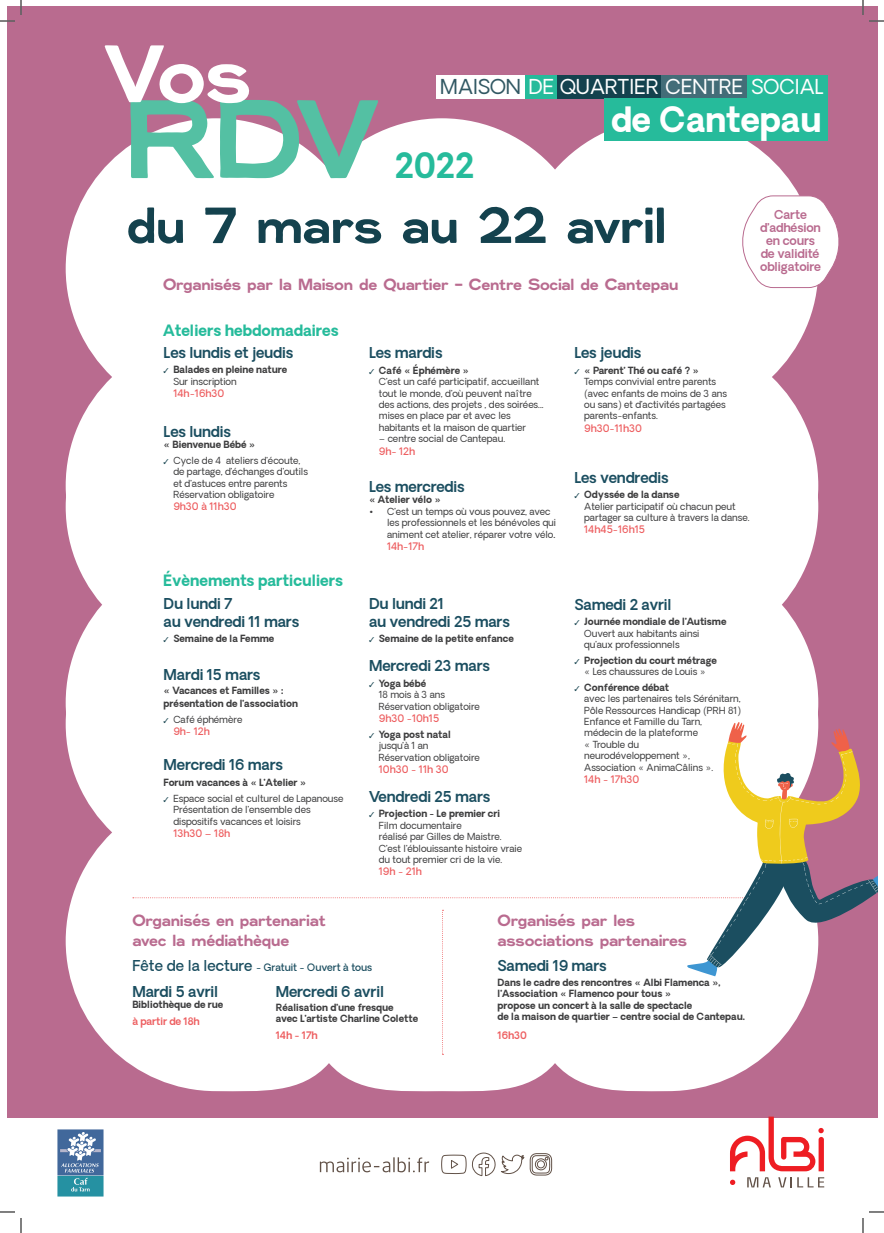
<style>
.page{position:relative;width:884px;height:1233px;background:#fff}
.page>*{position:absolute;margin:0;border:0;box-sizing:border-box;transform-origin:0 0}
.t1{font:700 111.5px "Hamburg Hand";color:#54c0a3}
.t2{font:700 81.3px "Hamburg Hand";color:#fff}
.t3{font:700 50.9px "Hamburg Hand";letter-spacing:-.015em;color:#14424e}
.t4{font:700 33.5px "Oakes Grotesk";color:#fff}
.t5{font:700 33.5px "Oakes Grotesk";color:#26bb9b}
.t6{font:20.1px "Oakes Grotesk";color:#fff}
.t7{font:700 16.2px/20.1px "Hamburg Hand";letter-spacing:-.015em;color:#b96b8f}
.t8{font:700 15px "Oakes Grotesk";color:#26bb9b}
.t9{font:600 14.7px/17.6px "Oakes Grotesk";letter-spacing:-.01em;color:#1b4e60}
.t10{font:600 12px/13.2px "Oakes Grotesk";letter-spacing:-.01em;color:#b96b8f;text-align:center}
.t11{font:500 10.1px "Oakes Grotesk";color:#ed5e60}
.t12{font:600 10.1px "Oakes Grotesk";letter-spacing:-.01em;color:#ed5e60}
.t13{font:500 10px "Oakes Grotesk";color:#1b4e60}
.t14{font:9.5px/11.4px "Oakes Grotesk";color:#3e3e3f}
.t15{font:700 9.5px/11.4px "Oakes Grotesk";color:#3e3e3f}
.s1{color:#315863}
.s2{color:#14424e}
.s3{font-weight:400}
.s4{font-weight:700}
.s5{font-weight:500;font-size:9.8px}
.s6{font-size:14.7px}
</style>
<div class="page">
<div style="left:7px;top:7px;width:870px;height:1111px;background:#b96b8f"></div>
<svg style="left:730px;top:1116px;width:94px;height:55px"></svg>
<svg style="left:730px;top:1179px;width:5px;height:6px"></svg>
<svg style="left:747px;top:1177px;width:24px;height:10px"></svg>
<svg style="left:778px;top:1177px;width:46px;height:10px"></svg>
<svg style="left:441px;top:1152px;width:112px;height:24px"></svg>
<svg style="left:320px;top:1157px;width:109px;height:15px"></svg>
<img style="left:57px;top:1129px;width:46px;height:68px">
<svg style="left:66px;top:852px;width:701px;height:240px;fill:#fff"></svg>
<div style="left:66px;top:118px;width:752px;height:734px;background:#fff"></div>
<div style="left:436px;top:75px;width:89px;height:23px;background:#fff"></div>
<div style="left:525px;top:75px;width:32px;height:23px;background:#26bb9b"></div>
<div style="left:557px;top:75px;width:104px;height:23px;background:#14424e"></div>
<div style="left:661px;top:75px;width:86px;height:23px;background:#436d78"></div>
<div style="left:747px;top:75px;width:81px;height:23px;background:#26bb9b"></div>
<div style="left:604px;top:98px;width:224px;height:43px;background:#26bb9b"></div>
<svg style="left:739px;top:195px;width:100px;height:93px"></svg>
<svg style="left:0;top:1211px;width:15px;height:1px"></svg>
<svg style="left:869px;top:1211px;width:15px;height:1px"></svg>
<svg style="left:0;top:0;width:22px;height:22px"></svg>
<svg style="left:20px;top:1218px;width:2px;height:15px"></svg>
<svg style="left:862px;top:0;width:22px;height:22px"></svg>
<svg style="left:862px;top:1218px;width:2px;height:15px"></svg>
<svg style="left:133px;top:721px;width:744px;height:333px"></svg>
<h2 class="t2" style="left:105px;top:26px;width:149px">Vos</h2>
<h1 class="t1" style="left:124px;top:74px;width:256px">RDV</h1>
<h3 class="t6" style="left:440px;top:74px;width:386px"><span class="s1">MAISON</span> DE QUARTIER CENTRE SOCIAL</h3>
<h3 class="t4" style="left:611px;top:97px;width:212px">de Cantepau</h3>
<h3 class="t5" style="left:395px;top:143px;width:81px">2022</h3>
<h3 class="t3" style="left:127px;top:195px;width:541px">du 7 mars au 22 avril</h3>
<h3 class="t7" style="left:163px;top:274px;width:517px">Organisés par la Maison de Quartier - Centre Social de Cantepau</h3>
<h3 class="t7" style="left:226px;top:274px;width:6px">'</h3>
<p class="t10" style="left:760px;top:208px;width:62px">Carte d’adhésion en cours de validité obligatoire</p>
<h3 class="t8" style="left:163px;top:321px;width:177px">Ateliers hebdomadaires</h3>
<h3 class="t9" style="left:164px;top:344px;width:131px">Les lundis et jeudis</h3>
<p class="t15" style="left:173px;top:364px;width:115px;text-indent:-10px"><span class="s2">✓</span> Balades en pleine nature<br><span class="s3">Sur inscription</span></p>
<p class="t11" style="left:173px;top:387px;width:52px">14h-16h30</p>
<h3 class="t9" style="left:164px;top:423px;width:69px">Les lundis</h3>
<p class="t15" style="left:164px;top:439px;width:93px">« Bienvenue Bébé »</p>
<p class="t14" style="left:173px;top:455px;width:136px;text-indent:-10px"><span class="s2">✓</span> Cycle de 4 ateliers d’écoute, de partage, d’échanges d’outils et d’astuces entre parents<br>Réservation obligatoire</p>
<p class="t11" style="left:173px;top:500px;width:65px">9h30 à 11h30</p>
<h3 class="t8" style="left:163px;top:570px;width:181px">Évènements particuliers</h3>
<h3 class="t9" style="left:164px;top:595px;width:137px">Du lundi 7<br>au vendredi 11 mars</h3>
<p class="t15" style="left:164px;top:633px;width:112px"><span class="s2">✓</span> Semaine de la Femme</p>
<h3 class="t9" style="left:164px;top:666px;width:98px">Mardi 15 mars</h3>
<p class="t15" style="left:164px;top:684px;width:136px;line-height:13px">« Vacances et Familles » : présentation de l’association</p>
<p class="t14" style="left:164px;top:714px;width:80px"><span class="s2">✓</span> Café éphémère</p>
<p class="t11" style="left:173px;top:724px;width:38px">9h- 12h</p>
<h3 class="t9" style="left:164px;top:756px;width:121px">Mercredi 16 mars</h3>
<p class="t15" style="left:164px;top:777px;width:144px">Forum vacances à « L’Atelier »</p>
<p class="t14" style="left:173px;top:792px;width:172px;text-indent:-10px"><span class="s2">✓</span> Espace social et culturel de Lapanouse<br>Présentation de l’ensemble des dispositifs vacances et loisirs</p>
<p class="t11" style="left:173px;top:826px;width:58px">13h30 – 18h</p>
<h3 class="t9" style="left:369px;top:344px;width:75px">Les mardis</h3>
<p class="t14" style="left:379px;top:365px;width:166px;text-indent:-10px"><span class="s2">✓</span> <span class="s4">Café « Éphémère »<br></span>C’est un café participatif, accueillant tout le monde, d’où peuvent naître des actions, des projets , des soirées... mises en place par et avec les habitants et la maison de quartier</p>
<p class="t14" style="left:379px;top:433px;width:128px">– centre social de Cantepau.</p>
<p class="t11" style="left:379px;top:444px;width:38px">9h- 12h</p>
<h3 class="t9" style="left:369px;top:478px;width:97px">Les mercredis</h3>
<p class="t15" style="left:369px;top:494px;width:73px">« Atelier vélo »</p>
<p class="t14" style="left:387px;top:506px;width:170px;text-indent:-18px">• C’est un temps où vous pouvez, avec les professionnels et les bénévoles qui animent cet atelier, réparer votre vélo<span class="s5">.</span></p>
<p class="t11" style="left:387px;top:539px;width:39px">14h-17h</p>
<h3 class="t9" style="left:574px;top:344px;width:69px">Les jeudis</h3>
<p class="t14" style="left:584px;top:365px;width:144px;text-indent:-10px"><span class="s2">✓</span> <span class="s4">« Parent’ Thé ou café ? »<br></span>Temps convivial entre parents (avec enfants de moins de 3 ans ou sans) et d’activités partagées parents-enfants.</p>
<p class="t11" style="left:584px;top:421px;width:59px">9h30-11h30</p>
<h3 class="t9" style="left:574px;top:469px;width:96px">Les vendredis</h3>
<p class="t14" style="left:584px;top:489px;width:167px;text-indent:-10px"><span class="s2">✓</span> <span class="s4">Odyssée de la danse<br></span>Atelier participatif où chacun peut partager sa culture à travers la danse.</p>
<p class="t11" style="left:584px;top:523px;width:62px">14h45-16h15</p>
<h3 class="t9" style="left:369px;top:595px;width:142px">Du lundi 21<br>au vendredi 25 mars</h3>
<p class="t15" style="left:369px;top:633px;width:146px"><span class="s2">✓</span> Semaine de la petite enfance</p>
<h3 class="t9" style="left:369px;top:657px;width:123px">Mercredi 23 mars</h3>
<p class="t14" style="left:379px;top:678px;width:103px;text-indent:-10px"><span class="s2">✓</span> <span class="s4">Yoga bébé<br></span>18 mois à 3 ans<br>Réservation obligatoire</p>
<p class="t11" style="left:379px;top:711px;width:62px">9h30 -10h15</p>
<p class="t14" style="left:379px;top:728px;width:103px;text-indent:-10px"><span class="s2">✓</span> <span class="s4">Yoga post natal </span>jusqu’à 1 an<br>Réservation obligatoire</p>
<p class="t11" style="left:379px;top:762px;width:71px">10h30 - 11h 30</p>
<h3 class="t9" style="left:369px;top:788px;width:123px">Vendredi 25 mars</h3>
<p class="t14" style="left:379px;top:808px;width:145px;text-indent:-10px"><span class="s2">✓</span> <span class="s4">Projection - Le premier cri<br></span>Film documentaire<br>réalisé par Gilles de Maistre.<br>C’est l’éblouissante histoire vraie du tout premier cri de la vie.</p>
<p class="t11" style="left:379px;top:864px;width:45px">19h - 21h</p>
<h3 class="t9" style="left:574px;top:596px;width:99px">Samedi 2 avril</h3>
<p class="t14" style="left:584px;top:616px;width:144px;text-indent:-10px"><span class="s2">✓</span> <span class="s4">Journée mondiale de l’Autisme<br></span>Ouvert aux habitants ainsi qu’aux professionnels</p>
<p class="t15" style="left:574px;top:654px;width:144px;text-align:center"><span class="s2">✓</span> Projection du court métrage <span class="s3">« Les chaussures de Louis »</span></p>
<p class="t14" style="left:584px;top:681px;width:158px;text-indent:-10px"><span class="s2">✓</span> <span class="s4">Conférence débat<br></span>avec les partenaires tels Sérénitarn,<br>Pôle Ressources Handicap (PRH 81)<br>Enfance et Famille du Tarn, médecin de la plateforme<br>« Trouble du<br>neurodéveloppement »,<br>Association « AnimaCâlins ».</p>
<p class="t11" style="left:584px;top:772px;width:57px">14h - 17h30</p>
<h3 class="t7" style="left:132px;top:910px;width:195px">Organisés en partenariat</h3>
<h3 class="t7" style="left:560px;top:909px;width:5px">’</h3>
<h3 class="t7" style="left:132px;top:930px;width:157px">avec la médiathèque</h3>
<h3 class="t7" style="left:195px;top:909px;width:5px">’</h3>
<h3 class="t7" style="left:498px;top:910px;width:191px">Organisés par les associations partenaires</h3>
<h3 class="t7" style="left:209px;top:929px;width:5px">’</h3>
<p class="t13" style="left:132px;top:961px;width:241px"><span class="s6">Fête de la lecture</span> - Gratuit - Ouvert à tous</p>
<h3 class="t9" style="left:132px;top:983px;width:87px">Mardi 5 avril</h3>
<p class="t15" style="left:132px;top:999px;width:92px">Bibliothèque de rue</p>
<p class="t12" style="left:132px;top:1014px;width:69px">à partir de 18h</p>
<h3 class="t9" style="left:276px;top:983px;width:110px">Mercredi 6 avril</h3>
<p class="t15" style="left:276px;top:1002px;width:144px">Réalisation d’une fresque avec L’artiste Charline Colette</p>
<p class="t12" style="left:276px;top:1028px;width:44px">14h - 17h</p>
<h3 class="t9" style="left:498px;top:957px;width:111px">Samedi 19 mars</h3>
<p class="t15" style="left:498px;top:976px;width:249px">Dans le cadre des rencontres « Albi Flamenca », l’Association « Flamenco pour tous »<br>propose un concert à la salle de spectacle<br>de la maison de quartier – centre social de Cantepau.</p>
<p class="t12" style="left:498px;top:1029px;width:31px">16h30</p>
</div>
